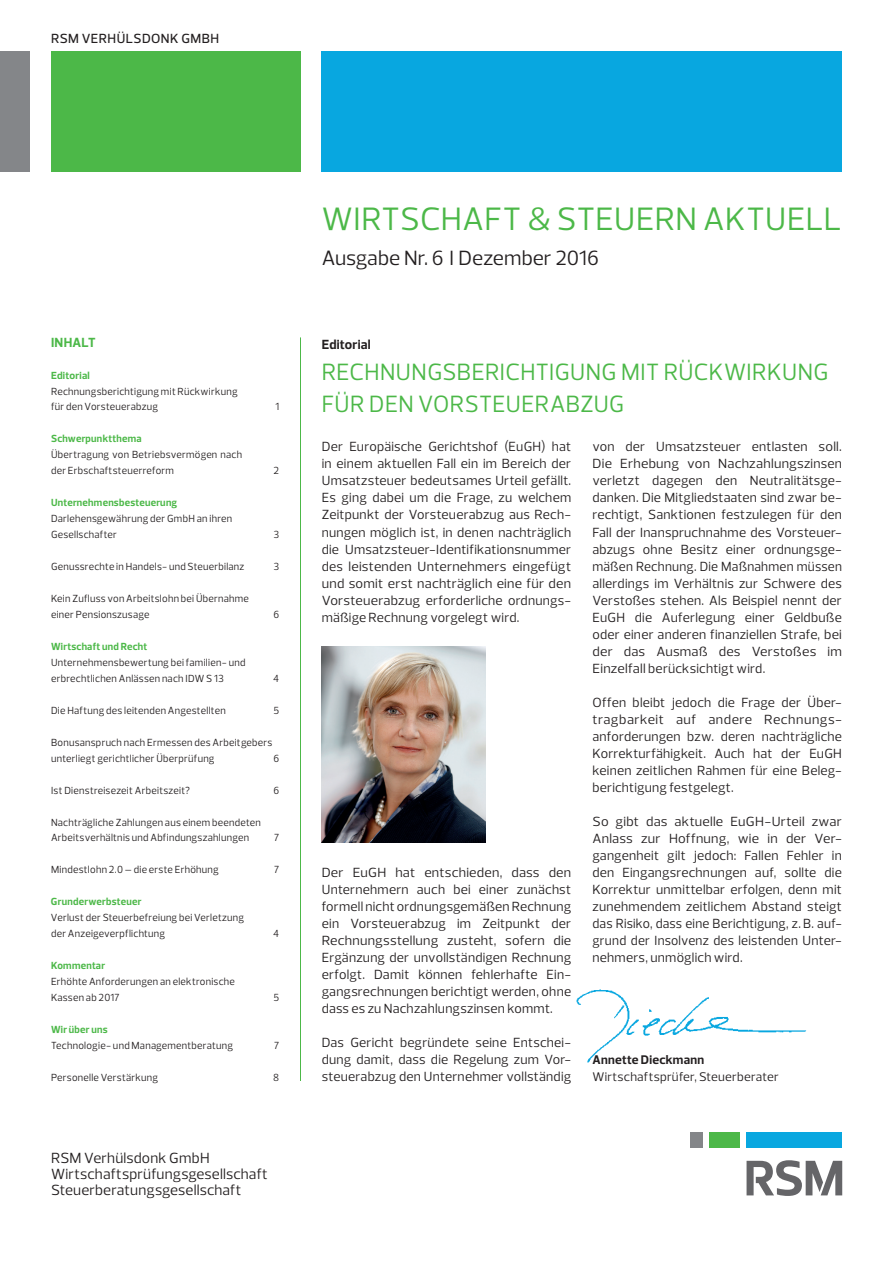
<style>
.page{position:relative;width:893px;height:1263px;background:#fff}
.page>*{position:absolute;margin:0;border:0;box-sizing:border-box;transform-origin:0 0}
.t1{font:33px "Prelo";letter-spacing:.015em;color:#4cb848}
.t2{font:24px/31.5px "Prelo";letter-spacing:.015em;color:#4cb848}
.t3{font:21px "Prelo";color:#231f20}
.t4{font:15px/15.9px "Prelo";letter-spacing:.015em;color:#231f20}
.t5{font:13.5px/17px "Prelo";letter-spacing:.015em;color:#231f20}
.t6{font:500 13.5px "Prelo";letter-spacing:.035em;color:#231f20}
.t7{font:700 13.5px "Prelo";letter-spacing:.015em;color:#231f20}
.t8{font:700 13.5px "Prelo";letter-spacing:.015em;color:#4cb848}
.t9{font:12.75px "Prelo";color:#231f20}
.t10{font:700 12.75px "Prelo";letter-spacing:.02em;color:#231f20}
.t11{font:10.5px/15.9px "Prelo";letter-spacing:.025em;color:#231f20}
.t12{font:700 10.5px "Prelo";letter-spacing:.025em;color:#4cb848}
.t13{font:10.5px/16px "Prelo";letter-spacing:.005em;color:#231f20}
</style>
<div class="page">
<div style="left:746px;top:1132px;width:96px;height:16px;background:#08a7e0"></div>
<div style="left:690px;top:1132px;width:12px;height:16px;background:#848689"></div>
<div style="left:709px;top:1132px;width:31px;height:16px;background:#4cb848"></div>
<svg style="left:746px;top:1160px;width:96px;height:36px"></svg>
<div style="left:0;top:51px;width:30px;height:120px;background:#848689"></div>
<div style="left:51px;top:51px;width:249px;height:120px;background:#4cb848"></div>
<div style="left:322px;top:51px;width:520px;height:120px;background:#08a7e0"></div>
<hr style="left:300px;top:337px;width:1px;height:744px;background:#4cb848">
<img style="left:322px;top:646px;width:163px;height:197px">
<img style="left:576px;top:989px;width:231px;height:74px">
<p class="t6" style="left:51px;top:30px;width:168px">RSM VERHÜLSDONK GMBH</p>
<p class="t8" style="left:51px;top:334px;width:46px">INHALT</p>
<p class="t12" style="left:51px;top:369px;width:40px">Editorial</p>
<p class="t11" style="left:51px;top:383px;width:188px">Rechnungsberichtigung mit Rückwirkung für den Vorsteuerabzug</p>
<p class="t12" style="left:51px;top:432px;width:92px">Schwerpunktthema</p>
<p class="t11" style="left:51px;top:447px;width:193px">Übertragung von Betriebsvermögen nach der Erbschaftsteuerreform</p>
<p class="t12" style="left:51px;top:496px;width:128px">Unternehmensbesteuerung</p>
<p class="t11" style="left:51px;top:511px;width:183px">Darlehensgewährung der GmbH an ihren<br>Gesellschafter</p>
<p class="t11" style="left:275px;top:399px;width:5px">1</p>
<p class="t11" style="left:274px;top:463px;width:7px">2</p>
<p class="t11" style="left:273px;top:527px;width:7px">3</p>
<p class="t11" style="left:51px;top:559px;width:195px">Genussrechte in Handels- und Steuerbilanz</p>
<p class="t11" style="left:273px;top:559px;width:7px">3</p>
<p class="t11" style="left:51px;top:590px;width:200px">Kein Zufluss von Arbeitslohn bei Übernahme einer Pensionszusage</p>
<p class="t11" style="left:273px;top:607px;width:7px">6</p>
<p class="t12" style="left:51px;top:640px;width:98px">Wirtschaft und Recht</p>
<p class="t11" style="left:51px;top:654px;width:196px">Unternehmensbewertung bei familien- und erbrechtlichen Anlässen nach IDW S 13</p>
<p class="t11" style="left:273px;top:670px;width:8px">4</p>
<p class="t11" style="left:51px;top:702px;width:176px">Die Haftung des leitenden Angestellten</p>
<p class="t11" style="left:273px;top:702px;width:7px">5</p>
<p class="t11" style="left:51px;top:734px;width:223px">Bonusanspruch nach Ermessen des Arbeitgebers unterliegt gerichtlicher Überprüfung</p>
<p class="t11" style="left:273px;top:750px;width:7px">6</p>
<p class="t11" style="left:51px;top:782px;width:140px">Ist Dienstreisezeit Arbeitszeit?</p>
<p class="t11" style="left:273px;top:782px;width:7px">6</p>
<p class="t11" style="left:51px;top:814px;width:211px">Nachträgliche Zahlungen aus einem beendeten<br>Arbeitsverhältnis und Abfindungszahlungen</p>
<p class="t11" style="left:274px;top:830px;width:7px">7</p>
<p class="t11" style="left:51px;top:862px;width:169px">Mindestlohn 2.0 – die erste Erhöhung</p>
<p class="t11" style="left:274px;top:862px;width:7px">7</p>
<p class="t12" style="left:51px;top:895px;width:92px">Grunderwerbsteuer</p>
<p class="t13" style="left:51px;top:910px;width:195px">Verlust der Steuerbefreiung bei Verletzung der Anzeigeverpflichtung</p>
<p class="t11" style="left:273px;top:926px;width:8px">4</p>
<p class="t12" style="left:51px;top:959px;width:56px">Kommentar</p>
<p class="t11" style="left:51px;top:974px;width:185px">Erhöhte Anforderungen an elektronische<br>Kassen ab 2017</p>
<p class="t11" style="left:273px;top:990px;width:7px">5</p>
<p class="t12" style="left:51px;top:1023px;width:58px">Wir über uns</p>
<p class="t11" style="left:51px;top:1038px;width:184px">Technologie- und Managementberatung</p>
<p class="t11" style="left:274px;top:1038px;width:7px">7</p>
<p class="t11" style="left:51px;top:1069px;width:109px">Personelle Verstärkung</p>
<p class="t11" style="left:273px;top:1069px;width:8px">8</p>
<p class="t4" style="left:51px;top:1150px;width:218px;text-indent:33px">Verhülsdonk GmbH<br>Wirtschaftsprüfungsgesellschaft<br>Steuerberatungsgesellschaft</p>
<p class="t4" style="left:51px;top:1150px;width:11px">RSM</p>
<h1 class="t1" style="left:322px;top:199px;width:521px">Wirtschaft &amp; Steuern Aktuell</h1>
<h3 class="t3" style="left:322px;top:245px;width:279px">Ausgabe Nr. 6 I Dezember 2016</h3>
<p class="t7" style="left:322px;top:336px;width:51px">Editorial</p>
<h2 class="t2" style="left:322px;top:357px;width:508px">Rechnungsberichtigung mit Rückwirkung für den Vorsteuerabzug</h2>
<p class="t5" style="left:322px;top:438px;width:251px">Der Europäische Gerichtshof (EuGH) hat in einem aktuellen Fall ein im Bereich der Umsatzsteuer bedeutsames Urteil gefällt.<br>Es ging dabei um die Frage, zu welchem Zeitpunkt der Vorsteuerabzug aus Rech&shy;nungen möglich ist, in denen nachträglich die Umsatzsteuer-Identifikationsnummer des leistenden Unternehmers eingefügt und somit erst nachträglich eine für den Vorsteuerabzug erforderliche ordnungs&shy;mäßige Rechnung vorgelegt wird.</p>
<p class="t5" style="left:592px;top:438px;width:251px">von der Umsatzsteuer entlasten soll.<br>Die Erhebung von Nachzahlungszinsen verletzt dagegen den Neutralitätsge&shy;danken. Die Mitgliedstaaten sind zwar be&shy;rechtigt, Sanktionen festzulegen für den Fall der Inanspruchnahme des Vorsteuer&shy;abzugs ohne Besitz einer ordnungsge&shy;mäßen Rechnung. Die Maßnahmen müssen allerdings im Verhältnis zur Schwere des Verstoßes stehen. Als Beispiel nennt der EuGH</p>
<p class="t5" style="left:592px;top:609px;width:251px;text-align:justify;text-indent:42px">die Auferlegung einer Geldbuße oder einer anderen finanziellen Strafe, bei der das Ausmaß des Verstoßes im -Einzelfall berücksichtigt wird.</p>
<p class="t5" style="left:592px;top:694px;width:251px">Offen bleibt jedoch die Frage der Über&shy;tragbarkeit auf andere Rechnungs&shy;anforderungen bzw. deren nachträgliche Korrekturfähigkeit. Auch hat der EuGH keinen zeitlichen Rahmen für eine Beleg&shy;berichtigung festgelegt.</p>
<p class="t5" style="left:592px;top:813px;width:251px">So gibt das aktuelle EuGH -Urteil zwar -Anlass zur Hoffnung, wie in der Ver&shy;gangenheit gilt jedoch: Fallen Fehler in den Eingangsrechnungen auf, sollte die Korrektur unmittelbar erfolgen, denn mit zunehmendem zeitlichem Abstand steigt das Risiko, dass eine Berichtigung, z. B. auf&shy;grund der Insolvenz des leistenden Unter&shy;nehmers, unmöglich wird.</p>
<p class="t5" style="left:322px;top:864px;width:251px;text-align:justify;text-indent:74px">hat entschieden, dass den -U nternehmern auch bei einer zunächst formell nicht ordnungsgemäßen Rechnung ein Vorsteuerabzug im Zeitpunkt der Rechnungsstellung zusteht, sofern die -Ergänzung der unvollständigen Rechnung erfolgt. Damit können fehlerhafte Ein&shy;gangsrechnungen berichtigt werden, ohne dass es zu Nachzahlungszinsen kommt.</p>
<p class="t5" style="left:322px;top:1034px;width:251px;text-align:justify">Das Gericht begründete seine Entschei&shy;dung damit, dass die Regelung zum Vor&shy;steuerabzug den Unternehmer vollständig</p>
<p class="t5" style="left:322px;top:864px;width:56px">Der EuGH</p>
<p class="t10" style="left:592px;top:1052px;width:113px">Annette Dieckmann</p>
<p class="t9" style="left:592px;top:1069px;width:188px">Wirtschaftsprüfer, Steuerberater</p>
</div>
